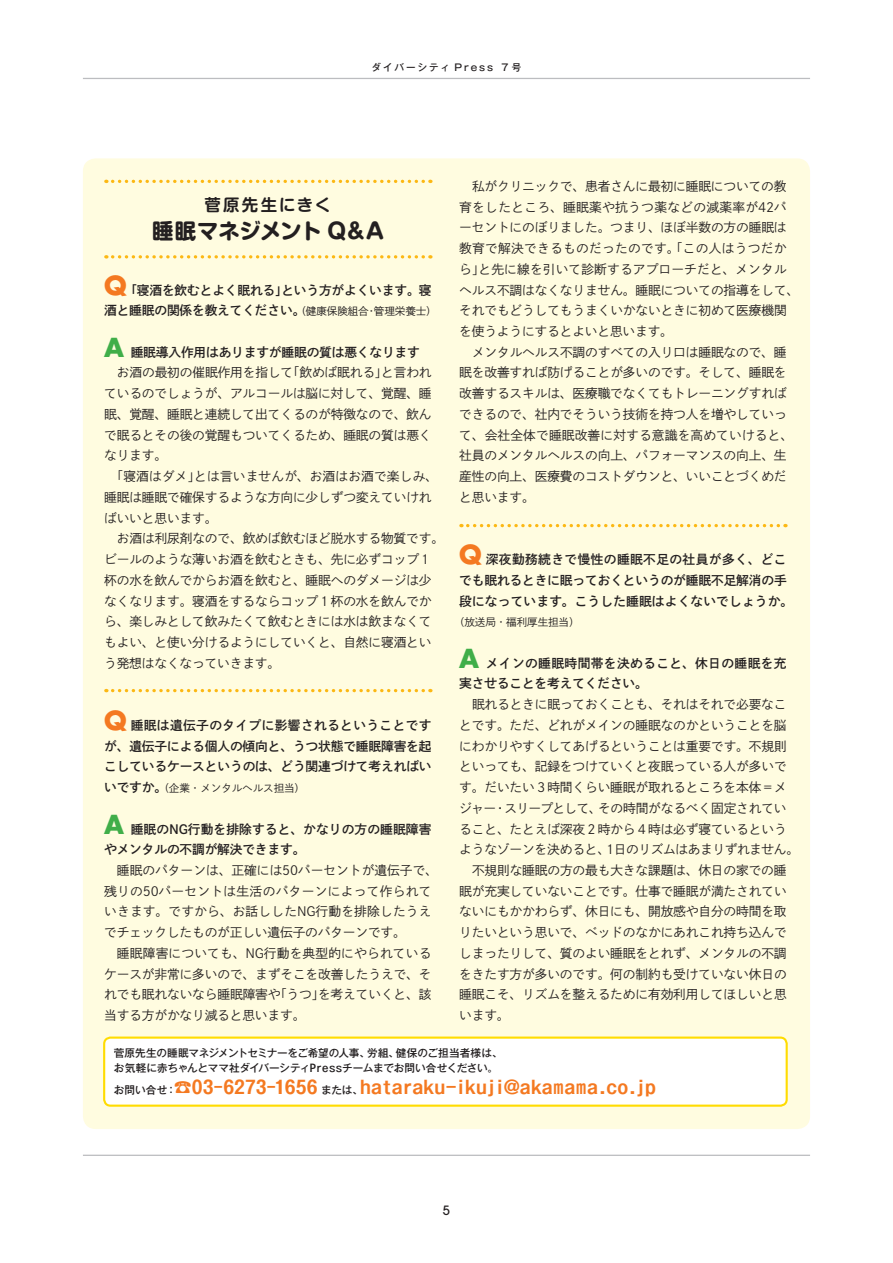
<style>
.page{position:relative;width:893px;height:1263px;background:#fff}
.page>*{position:absolute;margin:0;border:0;box-sizing:border-box;transform-origin:0 0}
.t1{font:700 21.3px "Shin M Go Pr 6";letter-spacing:-.02em;color:#231f20}
.t2{font:700 18px "Gothic MB101 Pr 6 De";color:#f47921}
.t3{font:700 16.35px "Shin M Go Pr 6 De";letter-spacing:.12em;color:#231f20}
.t4{font:12.75px/20.7px "Shuei Go Kin Std L";letter-spacing:-.015em;color:#231f20}
.t5{font:12.75px/20.7px "Shuei Go Kin Std B";letter-spacing:-.015em;color:#231f20}
.t6{font:12.75px/20.7px "Shuei Go Kin Std B";letter-spacing:.01em;color:#231f20}
.t7{font:12.75px/20.7px "Shuei Go Kin Std B";letter-spacing:.005em;color:#231f20}
.t8{font:12.75px/20.7px "Shuei Go Kin Std B";letter-spacing:.03em;color:#231f20}
.t9{font:12.75px "Shuei Go Kin Std L";letter-spacing:-.035em;color:#231f20}
.t10{font:12.75px "Shuei Go Kin Std L";letter-spacing:.01em;color:#231f20}
.t11{font:500 12.75px "ITC Avant Garde Pro";color:#231f20}
.t12{font:500 10.65px/15.9px "Gothic MB101 Pr 6";letter-spacing:-.02em;color:#231f20}
.t13{font:10.65px "Shuei Go Kin Std L";letter-spacing:-.015em;color:#231f20}
.t14{font:500 9.6px "Gothic MB101 Pr 6";letter-spacing:.2em;color:#231f20}
.s1{font-family:"Futura";font-weight:700;font-size:25.5px;color:#f47921}
.s2{font-family:"Shuei Go Kin Std L";font-size:10.65px}
.s3{font-family:"Futura";font-weight:700;font-size:25.5px;color:#40ae49}
.s4{font-family:"Shuei Go Kin Std B";font-size:12.75px}
.s5{font-family:"Gothic MB101 Pr 6";font-weight:500;font-size:10.65px;color:#231f20}
</style>
<div class="page">
<div style="left:83px;top:158px;width:727px;height:971px;background:#fffce0;border-radius:13px"></div>
<hr style="left:83px;top:78px;width:727px;height:1px;background:#bcbdc0">
<hr style="left:83px;top:1155px;width:727px;height:1px;background:#bcbdc0">
<svg style="left:113px;top:689px;width:318px;height:3px"></svg>
<svg style="left:113px;top:255px;width:318px;height:4px"></svg>
<svg style="left:113px;top:180px;width:318px;height:3px"></svg>
<svg style="left:468px;top:524px;width:318px;height:3px"></svg>
<div style="left:104px;top:1037px;width:683px;height:69px;background:#fff;border-radius:6px"></div>
<div style="left:103px;top:1036px;width:685px;height:71px;border:2px solid #ffdc01;border-radius:6px"></div>
<p class="t14" style="left:372px;top:60px;width:151px">ダイバーシティ Press ７号</p>
<p class="t3" style="left:205px;top:191px;width:128px">菅原先生にきく</p>
<h1 class="t1" style="left:152px;top:213px;width:233px">睡眠マネジメント Q&amp;A</h1>
<p class="t5" style="left:104px;top:279px;width:334px"><span class="s1">Q</span>「寝酒を飲むとよく眠れる」という方がよくいます。寝酒と睡眠の関係を教えてください。<span class="s2">（健康保険組合・管理栄養士）</span></p>
<p class="t5" style="left:104px;top:341px;width:317px"><span class="s3">A</span> 睡眠導入作用はありますが睡眠の質は悪くなります</p>
<p class="t4" style="left:117px;top:362px;width:316px">お酒の最初の催眠作用を指して「飲めば眠れる」と言われ</p>
<p class="t4" style="left:104px;top:383px;width:329px">ているのでしょうが、アルコールは脳に対して、覚醒、睡</p>
<p class="t4" style="left:104px;top:404px;width:329px">眠、覚醒、睡眠と連続して出てくるのが特徴なので、飲ん</p>
<p class="t4" style="left:104px;top:424px;width:329px">で眠るとその後の覚醒もついてくるため、睡眠の質は悪く</p>
<p class="t4" style="left:104px;top:445px;width:65px">なります。</p>
<p class="t10" style="left:111px;top:468px;width:329px">「寝酒はダメ」とは言いませんが、お酒はお酒で楽しみ、</p>
<p class="t4" style="left:104px;top:487px;width:329px">睡眠は睡眠で確保するような方向に少しずつ変えていけれ</p>
<p class="t4" style="left:104px;top:507px;width:115px">ばいいと思います。</p>
<p class="t4" style="left:117px;top:528px;width:329px">お酒は利尿剤なので、飲めば飲むほど脱水する物質です。</p>
<p class="t4" style="left:104px;top:549px;width:329px">ビールのような薄いお酒を飲むときも、先に必ずコップ１</p>
<p class="t4" style="left:104px;top:569px;width:329px">杯の水を飲んでからお酒を飲むと、睡眠へのダメージは少</p>
<p class="t4" style="left:104px;top:590px;width:329px">なくなります。寝酒をするならコップ１杯の水を飲んでか</p>
<p class="t4" style="left:104px;top:611px;width:329px">ら、楽しみとして飲みたくて飲むときには水は飲まなくて</p>
<p class="t4" style="left:104px;top:632px;width:329px">もよい、と使い分けるようにしていくと、自然に寝酒とい</p>
<p class="t4" style="left:104px;top:652px;width:178px">う発想はなくなっていきます。</p>
<p class="t5" style="left:104px;top:715px;width:329px;text-align:justify"><span class="s1">Q</span> 睡眠は遺伝子のタイプに影響されるということですが、遺伝子による個人の傾向と、うつ状態で睡眠障害を起こしているケースというのは、どう関連づけて考えればい</p>
<p class="t13" style="left:104px;top:781px;width:203px"><span class="s4">いですか。</span>（企業・メンタルヘルス担当）</p>
<p class="t7" style="left:104px;top:818px;width:329px"><span class="s3">A</span> 睡眠のNG行動を排除すると、かなりの方の睡眠障害やメンタルの不調が解決できます。</p>
<p class="t4" style="left:104px;top:860px;width:335px;text-indent:13px">睡眠のパターンは、正確には50パーセントが遺伝子で、残りの50パーセントは生活のパターンによって作られていきます。ですから、お話ししたNG行動を排除したうえでチェックしたものが正しい遺伝子のパターンです。</p>
<p class="t4" style="left:104px;top:943px;width:329px;text-align:justify;text-indent:13px">睡眠障害についても、NG行動を典型的にやられているケースが非常に多いので、まずそこを改善したうえで、それでも眠れないなら睡眠障害や「うつ」を考えていくと、該当する方がかなり減ると思います。</p>
<p class="t4" style="left:459px;top:176px;width:342px;text-indent:13px">私がクリニックで、患者さんに最初に睡眠についての教育をしたところ、睡眠薬や抗うつ薬などの減薬率が42パーセントにのぼりました。つまり、ほぼ半数の方の睡眠は教育で解決できるものだったのです。「この人はうつだから」と先に線を引いて診断するアプローチだと、メンタルヘルス不調はなくなりません。睡眠についての指導をして、それでもどうしてもうまくいかないときに初めて医療機関を使うようにするとよいと思います。</p>
<p class="t4" style="left:459px;top:341px;width:335px;text-indent:13px">メンタルヘルス不調のすべての入り口は睡眠なので、睡眠を改善すれば防げることが多いのです。そして、睡眠を改善するスキルは、医療職でなくてもトレーニングすればできるので、社内でそういう技術を持つ人を増やしていって、会社全体で睡眠改善に対する意識を高めていけると、社員のメンタルヘルスの向上、パフォーマンスの向上、生産性の向上、医療費のコストダウンと、いいことづくめだと思います。</p>
<p class="t6" style="left:459px;top:549px;width:335px"><span class="s1">Q</span> 深夜勤務続きで慢性の睡眠不足の社員が多く、どこでも眠れるときに眠っておくというのが睡眠不足解消の手段になっています。こうした睡眠はよくないでしょうか。</p>
<p class="t13" style="left:454px;top:615px;width:127px">（放送局・福利厚生担当）</p>
<p class="t8" style="left:459px;top:652px;width:329px"><span class="s3">A</span> メインの睡眠時間帯を決めること、休日の睡眠を充実させることを考えてください。</p>
<p class="t4" style="left:472px;top:694px;width:316px">眠れるときに眠っておくことも、それはそれで必要なこ</p>
<p class="t4" style="left:459px;top:715px;width:329px">とです。ただ、どれがメインの睡眠なのかということを脳</p>
<p class="t4" style="left:459px;top:735px;width:329px">にわかりやすくしてあげるということは重要です。不規則</p>
<p class="t4" style="left:459px;top:756px;width:329px">といっても、記録をつけていくと夜眠っている人が多いで</p>
<p class="t4" style="left:459px;top:777px;width:329px">す。だいたい３時間くらい睡眠が取れるところを本体＝メ</p>
<p class="t4" style="left:459px;top:797px;width:329px">ジャー・スリープとして、その時間がなるべく固定されてい</p>
<p class="t4" style="left:459px;top:818px;width:329px">ること、たとえば深夜２時から４時は必ず寝ているという</p>
<p class="t9" style="left:459px;top:841px;width:341px">ようなゾーンを決めると、1日のリズムはあまりずれません。</p>
<p class="t4" style="left:472px;top:860px;width:316px">不規則な睡眠の方の最も大きな課題は、休日の家での睡</p>
<p class="t4" style="left:459px;top:880px;width:329px">眠が充実していないことです。仕事で睡眠が満たされてい</p>
<p class="t4" style="left:459px;top:901px;width:329px">ないにもかかわらず、休日にも、開放感や自分の時間を取</p>
<p class="t4" style="left:459px;top:922px;width:329px">りたいという思いで、ベッドのなかにあれこれ持ち込んで</p>
<p class="t4" style="left:459px;top:943px;width:329px">しまったりして、質のよい睡眠をとれず、メンタルの不調</p>
<p class="t4" style="left:459px;top:963px;width:329px">をきたす方が多いのです。何の制約も受けていない休日の</p>
<p class="t4" style="left:459px;top:984px;width:329px">睡眠こそ、リズムを整えるために有効利用してほしいと思</p>
<p class="t4" style="left:459px;top:1005px;width:52px">います。</p>
<p class="t12" style="left:114px;top:1044px;width:390px">菅原先生の睡眠マネジメントセミナーをご希望の人事、労組、健保のご担当者様は、お気軽に赤ちゃんとママ社ダイバーシティPressチームまでお問い合せください。</p>
<h2 class="t2" style="left:114px;top:1072px;width:544px"><span class="s5">お問い合せ：</span>☎03-6273-1656 <span class="s5">または、</span>hataraku-ikuji@akamama.co.jp</h2>
<p class="t11" style="left:443px;top:1202px;width:9px">5</p>
</div>
